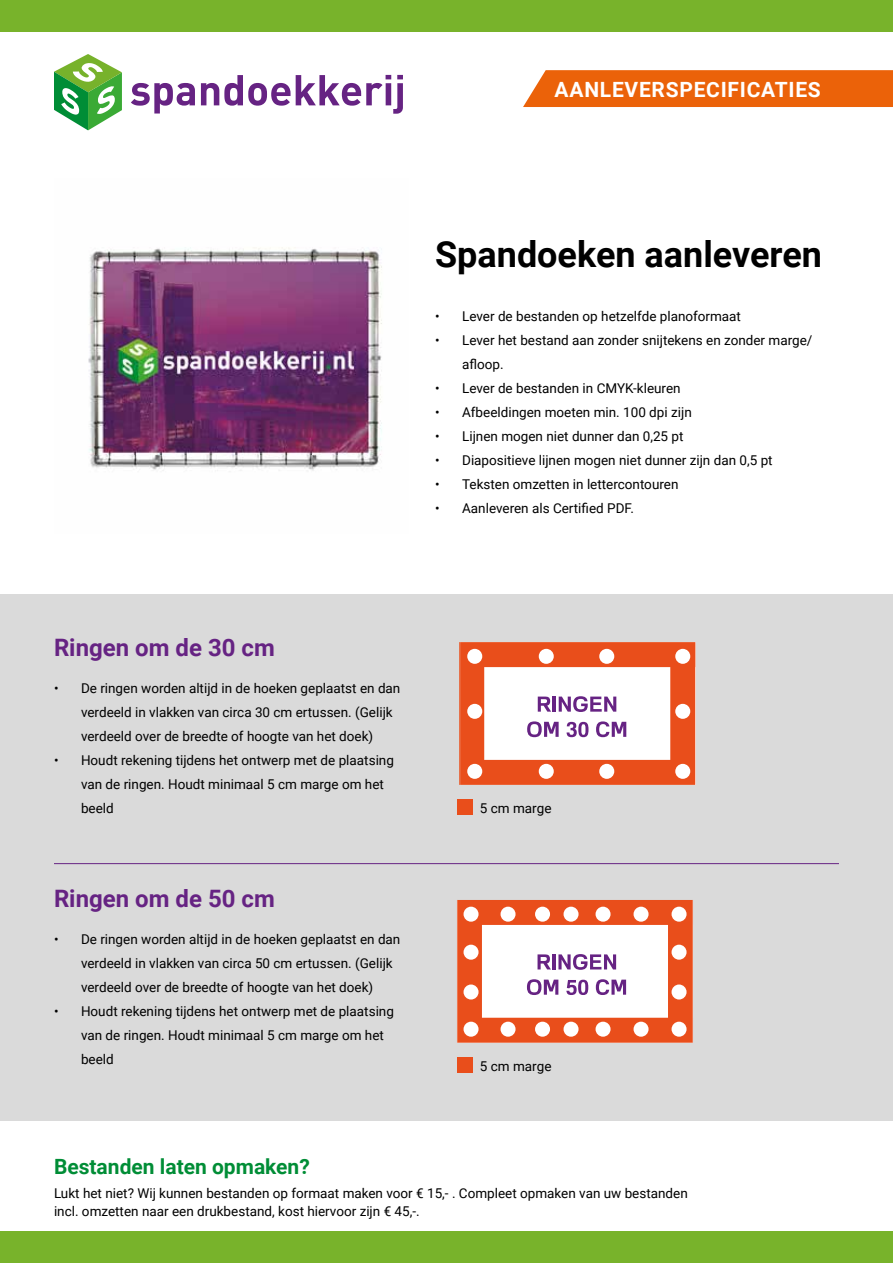
<style>
.page{position:relative;width:893px;height:1263px;background:#fff}
.page>*{position:absolute;margin:0;border:0;box-sizing:border-box;transform-origin:0 0}
.t1{font:700 36px "Roboto";color:#000}
.t2{font:700 24px "Roboto";color:#662383}
.t3{font:700 21px "Roboto";color:#008d36}
.t4{font:700 21px "Roboto";letter-spacing:.035em;color:#fff}
.t5{font:13.5px/24px "Roboto";color:#000}
</style>
<div class="page">
<div style="left:0;top:594px;width:893px;height:526px;background:#dadada"></div>
<svg style="left:131px;top:83px;width:64px;height:31px"></svg>
<svg style="left:201px;top:75px;width:202px;height:39px"></svg>
<svg style="left:54px;top:54px;width:68px;height:76px"></svg>
<div style="left:0;top:0;width:893px;height:32px;background:#78b32b"></div>
<div style="left:523px;top:70px;width:370px;height:37px;background:#eb6209"></div>
<img style="left:88px;top:247px;width:294px;height:224px">
<hr style="left:54px;top:863px;width:785px;height:1px;background:#662383">
<svg style="left:457px;top:900px;width:236px;height:143px;background:#f0b0a0"></svg>
<div style="left:0;top:1231px;width:893px;height:32px;background:#78b32b"></div>
<div style="left:457px;top:1057px;width:16px;height:16px;background:#e94e1b"></div>
<svg style="left:459px;top:642px;width:236px;height:143px;background:#efa996"></svg>
<div style="left:457px;top:799px;width:16px;height:16px;background:#e94e1b"></div>
<h3 class="t4" style="left:555px;top:75px;width:268px">AANLEVERSPECIFICATIES</h3>
<h1 class="t1" style="left:435px;top:229px;width:388px">Spandoeken aanleveren</h1>
<p class="t5" style="left:435px;top:303px;width:307px">• Lever de bestanden op hetzelfde planoformaat</p>
<p class="t5" style="left:462px;top:327px;width:352px;text-indent:-27px">• Lever het bestand aan zonder snijtekens en zonder marge/ afloop.</p>
<p class="t5" style="left:435px;top:375px;width:247px">• Lever de bestanden in CMYK-kleuren</p>
<p class="t5" style="left:435px;top:399px;width:258px">• Afbeeldingen moeten min. 100 dpi zijn</p>
<p class="t5" style="left:435px;top:423px;width:250px">• Lijnen mogen niet dunner dan 0,25 pt</p>
<p class="t5" style="left:435px;top:447px;width:339px">• Diapositieve lijnen mogen niet dunner zijn dan 0,5 pt</p>
<p class="t5" style="left:435px;top:471px;width:245px">• Teksten omzetten in lettercontouren</p>
<p class="t5" style="left:435px;top:495px;width:200px">• Aanleveren als Certified PDF.</p>
<h2 class="t2" style="left:54px;top:630px;width:222px">Ringen om de 30 cm</h2>
<p class="t5" style="left:81px;top:675px;width:321px;text-indent:-27px">• De ringen worden altijd in de hoeken geplaatst en dan verdeeld in vlakken van circa 30 cm ertussen. (Gelijk verdeeld over de breedte of hoogte van het doek)</p>
<p class="t5" style="left:81px;top:747px;width:314px;text-indent:-27px">• Houdt rekening tijdens het ontwerp met de plaatsing van de ringen. Houdt minimaal 5 cm marge om het beeld</p>
<h2 class="t2" style="left:54px;top:881px;width:222px">Ringen om de 50 cm</h2>
<p class="t5" style="left:81px;top:926px;width:321px;text-indent:-27px">• De ringen worden altijd in de hoeken geplaatst en dan verdeeld in vlakken van circa 50 cm ertussen. (Gelijk verdeeld over de breedte of hoogte van het doek)</p>
<p class="t5" style="left:81px;top:998px;width:314px;text-indent:-27px">• Houdt rekening tijdens het ontwerp met de plaatsing van de ringen. Houdt minimaal 5 cm marge om het beeld</p>
<p class="t5" style="left:480px;top:796px;width:73px">5 cm marge</p>
<p class="t5" style="left:480px;top:1053px;width:73px">5 cm marge</p>
<h3 class="t3" style="left:54px;top:1152px;width:257px">Bestanden laten opmaken?</h3>
<p class="t5" style="left:54px;top:1184px;width:635px;line-height:18px">Lukt het niet? Wij kunnen bestanden op formaat maken voor € 15,- . Compleet opmaken van uw bestanden incl. omzetten naar een drukbestand, kost hiervoor zijn € 45,-.</p>
</div>
